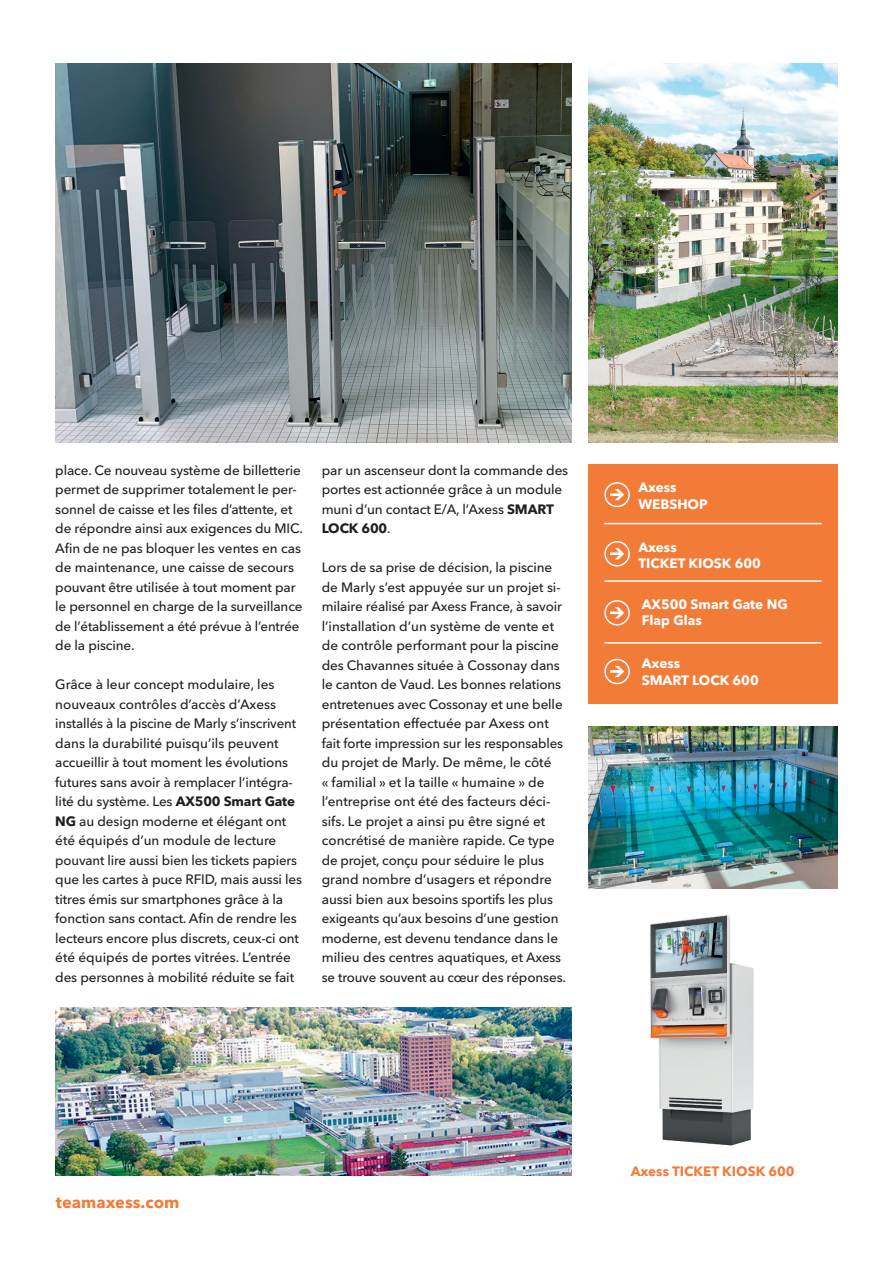
<style>
.page{position:relative;width:893px;height:1263px;background:#fff}
.page>*{position:absolute;margin:0;border:0;box-sizing:border-box;transform-origin:0 0}
.t1{font:700 16.5px "Avenir Next Cyr";color:#f37b38}
.t2{font:500 13.5px/19.5px "Avenir Next Cyr";letter-spacing:-.01em;color:#231f20}
.t3{font:700 13.5px/16.5px "Avenir Next Cyr";color:#fff}
.t4{font:700 13.5px "Avenir Next Cyr";color:#f37b38}
.s1{font-weight:700}
</style>
<div class="page">
<img style="left:55px;top:64px;width:516px;height:378px">
<div style="left:588px;top:465px;width:250px;height:239px;background:#f37b38"></div>
<hr style="left:604px;top:642px;width:218px;height:2px;background:#fff">
<hr style="left:604px;top:580px;width:218px;height:2px;background:#fff">
<hr style="left:604px;top:523px;width:218px;height:1px;background:#fff">
<svg style="left:604px;top:482px;width:26px;height:25px"></svg>
<svg style="left:604px;top:541px;width:26px;height:25px"></svg>
<svg style="left:604px;top:600px;width:26px;height:25px"></svg>
<svg style="left:604px;top:659px;width:26px;height:25px"></svg>
<img style="left:650px;top:915px;width:104px;height:231px">
<img style="left:55px;top:1008px;width:516px;height:168px">
<img style="left:588px;top:64px;width:250px;height:378px">
<img style="left:588px;top:726px;width:250px;height:162px">
<p class="t2" style="left:55px;top:460px;width:249px">place. Ce nouveau système de billetterie permet de supprimer totalement le per&shy;sonnel de caisse et les files d’attente, et de répondre ainsi aux exigences du MIC.<br>Afin de ne pas bloquer les ventes en cas de maintenance, une caisse de secours pouvant être utilisée à tout moment par le personnel en charge de la surveillance de l’établissement a été prévue à l’entrée de la piscine.</p>
<p class="t2" style="left:55px;top:675px;width:248px">Grâce à leur concept modulaire, les nouveaux contrôles d’accès d’Axess installés à la piscine de Marly s’inscrivent dans la durabilité puisqu’ils peuvent accueillir à tout moment les évolutions futures sans avoir à remplacer l’intégra&shy;lité du système. Les <span class="s1">AX500 Smart Gate NG</span> au design moderne et élégant ont été équipés d’un module de lecture pouvant lire aussi bien les tickets papiers que les cartes à puce RFID, mais aussi les titres émis sur smartphones grâce à la fonction sans contact. Afin de rendre les lecteurs encore plus discrets, ceux-ci ont été équipés de portes vitrées. L’entrée des personnes à mobilité réduite se fait</p>
<p class="t2" style="left:322px;top:460px;width:248px">par un ascenseur dont la commande des portes est actionnée grâce à un module muni d’un contact E/A, l’Axess <span class="s1">SMART<br>LOCK 600</span>.</p>
<p class="t2" style="left:322px;top:558px;width:246px">Lors de sa prise de décision, la piscine de Marly s’est appuyée sur un projet si&shy;milaire réalisé par Axess France, à savoir l’installation d’un système de vente et de contrôle performant pour la piscine des Chavannes située à Cossonay dans le canton de Vaud. Les bonnes relations entretenues avec Cossonay et une belle présentation effectuée par Axess ont fait forte impression sur les responsables du projet de Marly. De même, le côté<br>« familial » et la taille « humaine » de l’entreprise ont été des facteurs déci&shy;sifs. Le projet a ainsi pu être signé et concrétisé de manière rapide. Ce type de projet, conçu pour séduire le plus grand nombre d’usagers et répondre aussi bien aux besoins sportifs les plus exigeants qu’aux besoins d’une gestion moderne, est devenu tendance dans le milieu des centres aquatiques, et Axess se trouve souvent au cœur des réponses.</p>
<p class="t3" style="left:638px;top:479px;width:71px">Axess<br>WEBSHOP</p>
<p class="t3" style="left:638px;top:539px;width:124px">Axess<br>TICKET KIOSK 600</p>
<p class="t3" style="left:642px;top:595px;width:147px">AX500 Smart Gate NG<br>Flap Glas</p>
<p class="t3" style="left:642px;top:655px;width:118px">Axess<br>SMART LOCK 600</p>
<p class="t1" style="left:56px;top:1192px;width:125px">teamaxess.com</p>
<p class="t4" style="left:631px;top:1163px;width:165px">Axess TICKET KIOSK 600</p>
</div>
